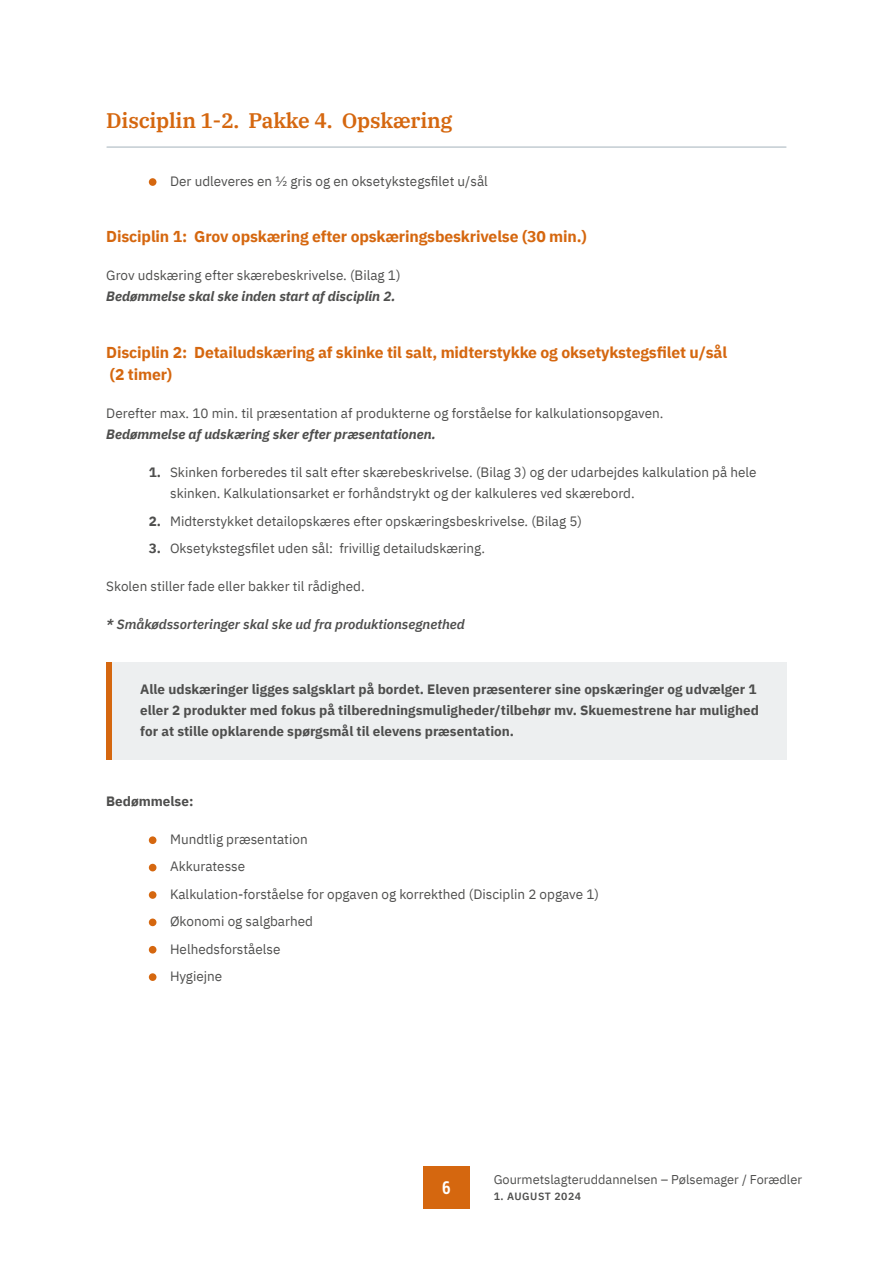
<style>
.page{position:relative;width:893px;height:1263px;background:#fff}
.page>*{position:absolute;margin:0;border:0;box-sizing:border-box;transform-origin:0 0}
.t1{font:600 21px "IBM Plex Serif";letter-spacing:-.01em;color:#d5670f}
.t2{font:700 18px "Amsi Pro Cond";color:#fff}
.t3{font:700 15.75px/22.5px "IBM Plex Sans";letter-spacing:-.01em;color:#d5670f}
.t4{font:13.5px/27.5px "IBM Plex Sans";color:#4e4e4d}
.t5{font:700 13.5px/21px "IBM Plex Sans";color:#4e4e4d}
.t6{font:italic 700 13.5px "IBM Plex Sans";color:#4e4e4d}
.t7{font:italic 600 13.5px "IBM Plex Sans";color:#4e4e4d}
.t8{font:12.75px "IBM Plex Sans";color:#4e4e4d}
.t9{font:600 10.5px "IBM Plex Sans";letter-spacing:.05em;color:#4e4e4d}
.s1{font-weight:700}
</style>
<div class="page">
<div style="left:423px;top:1166px;width:47px;height:43px;background:#d5670f"></div>
<hr style="left:107px;top:146px;width:679px;height:2px;background:#c3ccd2">
<div style="left:149px;top:178px;width:7px;height:8px;background:#d5670f;border-radius:50%"></div>
<div style="left:106px;top:662px;width:681px;height:97px;background:#edeff0"></div>
<div style="left:106px;top:662px;width:6px;height:97px;background:#d5670f"></div>
<div style="left:149px;top:836px;width:7px;height:8px;background:#d5670f;border-radius:50%"></div>
<div style="left:149px;top:864px;width:7px;height:7px;background:#d5670f;border-radius:50%"></div>
<div style="left:149px;top:891px;width:7px;height:8px;background:#d5670f;border-radius:50%"></div>
<div style="left:149px;top:918px;width:7px;height:8px;background:#d5670f;border-radius:50%"></div>
<div style="left:149px;top:946px;width:7px;height:7px;background:#d5670f;border-radius:50%"></div>
<div style="left:149px;top:973px;width:7px;height:8px;background:#d5670f;border-radius:50%"></div>
<h1 class="t1" style="left:106px;top:104px;width:348px">Disciplin 1-2. Pakke 4. Opskæring</h1>
<p class="t4" style="left:170px;top:166px;width:319px">Der udleveres en ½ gris og en oksetykstegsfilet u/sål</p>
<p class="t3" style="left:106px;top:224px;width:482px">Disciplin 1: Grov opskæring efter opskæringsbeskrivelse (30 min.)</p>
<p class="t4" style="left:106px;top:261px;width:296px">Grov udskæring efter skærebeskrivelse. (Bilag 1)</p>
<p class="t6" style="left:106px;top:286px;width:291px">Bedømmelse skal ske inden start af disciplin 2.</p>
<p class="t3" style="left:106px;top:340px;width:622px">Disciplin 2: Detailudskæring af skinke til salt, midterstykke og oksetykstegsfilet u/sål (2 timer)</p>
<p class="t4" style="left:106px;top:399px;width:559px">Derefter max. 10 min. til præsentation af produkterne og forståelse for kalkulationsopgaven.</p>
<p class="t6" style="left:106px;top:424px;width:331px">Bedømmelse af udskæring sker efter præsentationen.</p>
<p class="t4" style="left:170px;top:461px;width:588px;line-height:21px;text-indent:-21px"><span class="s1">1.</span> Skinken forberedes til salt efter skærebeskrivelse. (Bilag 3) og der udarbejdes kalkulation på hele skinken. Kalkulationsarket er forhåndstrykt og der kalkuleres ved skærebord.</p>
<p class="t4" style="left:149px;top:506px;width:435px"><span class="s1">2.</span> Midterstykket detailopskæres efter opskæringsbeskrivelse. (Bilag 5)</p>
<p class="t4" style="left:149px;top:534px;width:338px"><span class="s1">3.</span> Oksetykstegsfilet uden sål: frivillig detailudskæring.</p>
<p class="t4" style="left:106px;top:572px;width:260px">Skolen stiller fade eller bakker til rådighed.</p>
<p class="t7" style="left:106px;top:614px;width:360px">* Småkødssorteringer skal ske ud fra produktionsegnethed</p>
<p class="t5" style="left:140px;top:678px;width:620px">Alle udskæringer ligges salgsklart på bordet. Eleven præsenterer sine opskæringer og udvælger 1 eller 2 produkter med fokus på tilberedningsmuligheder/tilbehør mv. Skuemestrene har mulighed for at stille opklarende spørgsmål til elevens præsentation.</p>
<p class="t5" style="left:106px;top:790px;width:89px">Bedømmelse:</p>
<p class="t4" style="left:170px;top:824px;width:430px">Mundtlig præsentation<br>Akkuratesse<br>Kalkulation-forståelse for opgaven og korrekthed (Disciplin 2 opgave 1)<br>Økonomi og salgbarhed<br>Helhedsforståelse<br>Hygiejne</p>
<h2 class="t2" style="left:442px;top:1175px;width:10px">6</h2>
<p class="t8" style="left:494px;top:1170px;width:310px">Gourmetslagteruddannelsen – Pølsemager / Forædler</p>
<p class="t9" style="left:494px;top:1188px;width:89px">1. AUGUST 2024</p>
</div>
